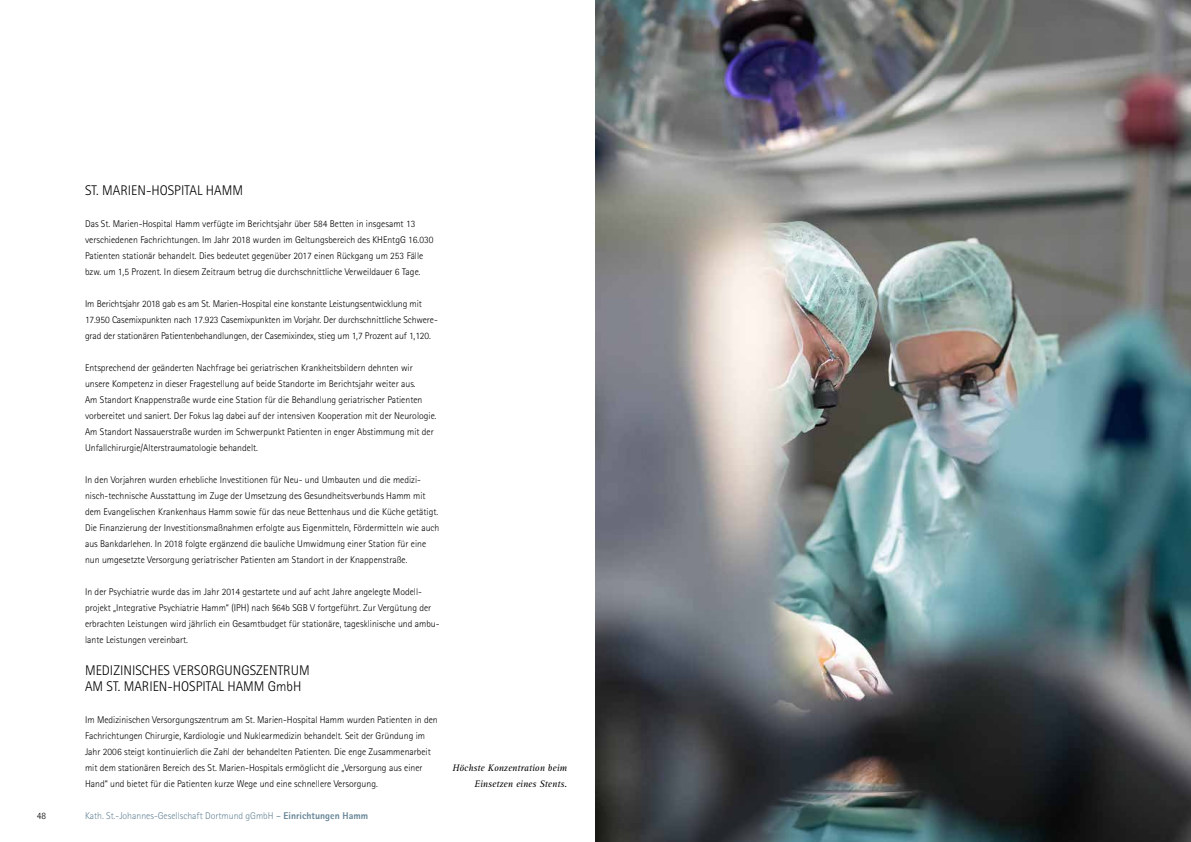
<style>
.page{position:relative;width:1191px;height:842px;background:#fff}
.page>*{position:absolute;margin:0;border:0;box-sizing:border-box;transform-origin:0 0}
.t1{font:300 14px/16px "Rotis Sans Serif Std";color:#000}
.t2{font:300 9.8px/16px "Rotis Sans Serif Std";color:#000}
.t3{font:300 9.8px "Rotis Sans Serif Std";color:#648395}
.t4{font:italic 9.8px/16px "Rotis Serif Std";color:#000;text-align:right}
.s1{font-weight:400}
.s2{font-weight:800}
</style>
<div class="page">
<img style="left:595px;top:0;width:596px;height:842px">
<h1 class="t1" style="left:85px;top:182px;width:159px">ST. MARIEN-HOSPITAL HAMM</h1>
<p class="t2" style="left:85px;top:216px;width:350px">Das St. Marien-Hospital Hamm verfügte im Berichtsjahr über 584 Betten in insgesamt 13 verschiedenen Fachrichtungen. Im Jahr 2018 wurden im Geltungsbereich des KHEntgG 16.030<br>Patienten stationär behandelt. Dies bedeutet gegenüber 2017 einen Rückgang um 253 Fälle bzw. um 1,5 Prozent. In diesem Zeitraum betrug die durchschnittliche Verweildauer 6 Tage.</p>
<p class="t2" style="left:85px;top:296px;width:354px">Im Berichtsjahr 2018 gab es am St. Marien-Hospital eine konstante Leistungsentwicklung mit<br>17.950 Casemixpunkten nach 17.923 Casemixpunkten im Vorjahr. Der durchschnittliche Schwere&shy;grad der stationären Patientenbehandlungen, der Casemixindex, stieg um 1,7 Prozent auf 1,120.</p>
<p class="t2" style="left:85px;top:360px;width:353px">Entsprechend der geänderten Nachfrage bei geriatrischen Krankheitsbildern dehnten wir unsere Kompetenz in dieser Fragestellung auf beide Standorte im Berichtsjahr weiter aus.<br>Am Standort Knappenstraße wurde eine Station für die Behandlung geriatrischer Patienten vorbereitet und saniert. Der Fokus lag dabei auf der intensiven Kooperation mit der Neurologie.<br>Am Standort Nassauerstraße wurden im Schwerpunkt Patienten in enger Abstimmung mit der Unfallchirurgie/Alterstraumatologie behandelt.</p>
<p class="t2" style="left:85px;top:472px;width:356px">In den Vorjahren wurden erhebliche Investitionen für Neu- und Umbauten und die medizi&shy;nisch-technische Ausstattung im Zuge der Umsetzung des Gesundheitsverbunds Hamm mit dem Evangelischen Krankenhaus Hamm sowie für das neue Bettenhaus und die Küche getätigt.<br>Die Finanzierung der Investitionsmaßnahmen erfolgte aus Eigenmitteln, Fördermitteln wie auch aus Bankdarlehen. In 2018 folgte ergänzend die bauliche Umwidmung einer Station für eine nun umgesetzte Versorgung geriatrischer Patienten am Standort in der Knappenstraße.</p>
<p class="t2" style="left:85px;top:584px;width:356px">In der Psychiatrie wurde das im Jahr 2014 gestartete und auf acht Jahre angelegte Modell&shy;projekt „Integrative Psychiatrie Hamm“ (IPH) nach §64b SGB V fortgeführt. Zur Vergütung der erbrachten Leistungen wird jährlich ein Gesamtbudget für stationäre, tagesklinische und ambu&shy;lante Leistungen vereinbart.</p>
<h1 class="t1" style="left:85px;top:662px;width:226px">MEDIZINISCHES VERSORGUNGSZENTRUM<br>AM ST. MARIEN-HOSPITAL HAMM GmbH</h1>
<p class="t2" style="left:85px;top:712px;width:354px">Im Medizinischen Versorgungszentrum am St. Marien-Hospital Hamm wurden Patienten in den Fachrichtungen Chirurgie, Kardiologie und Nuklearmedizin behandelt. Seit der Gründung im Jahr 2006 steigt kontinuierlich die Zahl der behandelten Patienten. Die enge Zusammenarbeit mit dem stationären Bereich des St. Marien-Hospitals ermöglicht die „Versorgung aus einer Hand“ und bietet für die Patienten kurze Wege und eine schnellere Versorgung.</p>
<p class="t2" style="left:37px;top:808px;width:11px">48</p>
<p class="t3" style="left:85px;top:810px;width:285px">Kath. St.-Johannes-Gesellschaft Dortmund gGmbH <span class="s1">–</span> <span class="s2">Einrichtungen Hamm</span></p>
<p class="t4" style="left:452px;top:760px;width:116px">Höchste Konzentration beim<br>Einsetzen eines Stents.</p>
</div>
